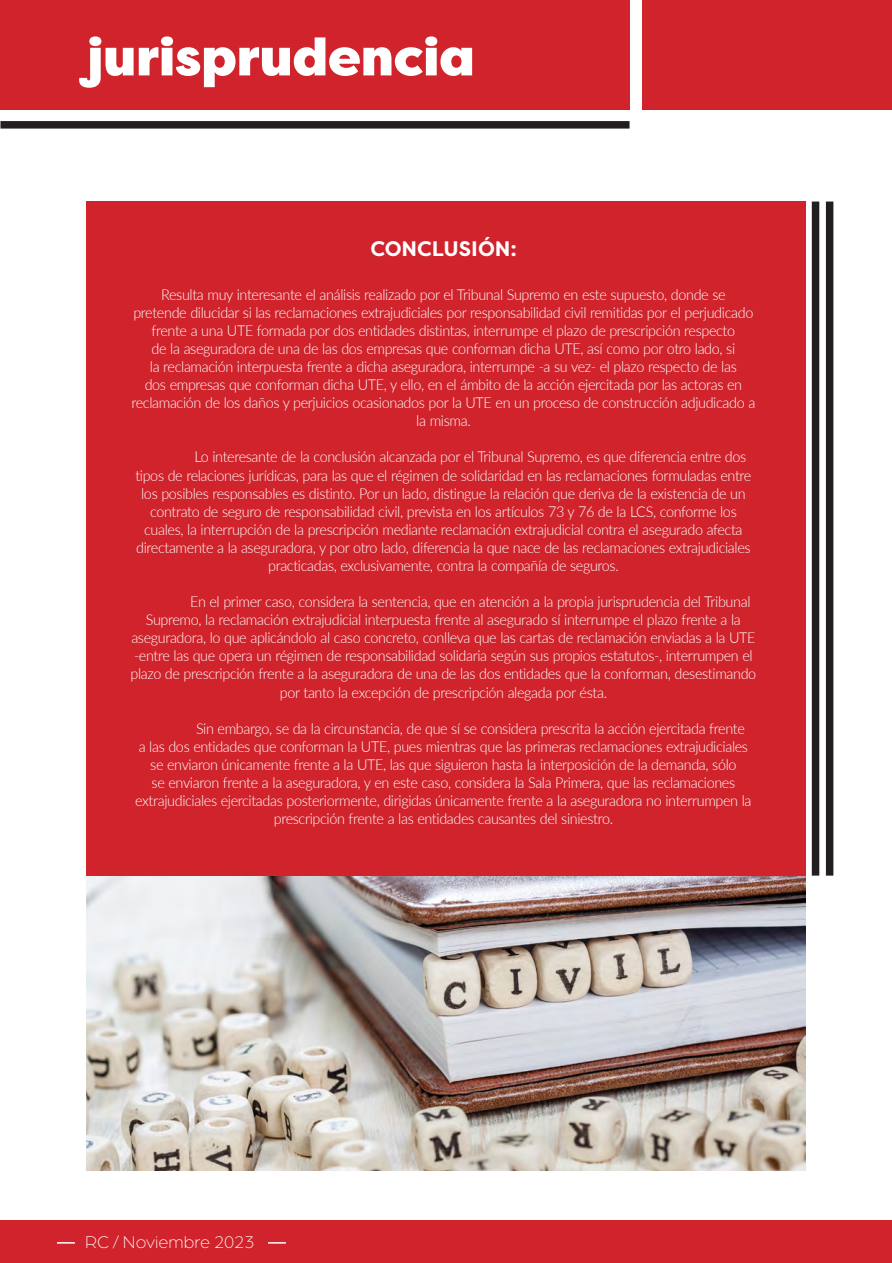
<style>
.page{position:relative;width:892px;height:1263px;background:#fff}
.page>*{position:absolute;margin:0;border:0;box-sizing:border-box;transform-origin:0 0}
.t1{font:52.5px "Sybarite Large";color:#fff}
.Resumen{font:700 21px "Filson Pro";color:#fff}
.t2{font:300 18px "Arboria";color:#fff}
.Resumen-2{font:300 15px/18.1px "Lato";letter-spacing:-.025em;color:#fff;text-align:center;scale:.96 1}
</style>
<div class="page">
<div style="left:0;top:0;width:630px;height:110px;background:#d0232c"></div>
<div style="left:0;top:121px;width:630px;height:8px;background:#231f20"></div>
<div style="left:642px;top:0;width:250px;height:110px;background:#d0232c"></div>
<div style="left:0;top:1220px;width:892px;height:42px;background:#d0232c"></div>
<svg style="left:57px;top:1242px;width:18px;height:1px"></svg>
<svg style="left:268px;top:1242px;width:18px;height:1px"></svg>
<img style="left:86px;top:875px;width:720px;height:295px">
<div style="left:86px;top:201px;width:720px;height:674px;background:#d0232c"></div>
<div style="left:812px;top:201px;width:7px;height:674px;background:#231f20"></div>
<div style="left:826px;top:201px;width:7px;height:674px;background:#231f20"></div>
<h1 class="t1" style="left:85px;top:22px;width:366px">jurisprudencia</h1>
<p class="Resumen" style="left:370px;top:236px;width:148px">CONCLUSIÓN:</p>
<p class="Resumen-2" style="left:131px;top:285px;width:651px">Resulta muy interesante el análisis realizado por el Tribunal Supremo en este supuesto, donde se<br>pretende dilucidar si las reclamaciones extrajudiciales por responsabilidad civil remitidas por el perjudicado frente a una UTE formada por dos entidades distintas, interrumpe el plazo de prescripción respecto<br>de la aseguradora de una de las dos empresas que conforman dicha UTE, así como por otro lado, si<br>la reclamación interpuesta frente a dicha aseguradora, interrumpe -a su vez- el plazo respecto de las<br>dos empresas que conforman dicha UTE, y ello, en el ámbito de la acción ejercitada por las actoras en reclamación de los daños y perjuicios ocasionados por la UTE en un proceso de construcción adjudicado a la misma.</p>
<p class="Resumen-2" style="left:195px;top:447px;width:576px">Lo interesante de la conclusión alcanzada por el Tribunal Supremo, es que diferencia entre dos</p>
<p class="Resumen-2" style="left:135px;top:465px;width:643px">tipos de relaciones jurídicas, para las que el régimen de solidaridad en las reclamaciones formuladas entre</p>
<p class="Resumen-2" style="left:141px;top:484px;width:631px">los posibles responsables es distinto. Por un lado, distingue la relación que deriva de la existencia de un</p>
<p class="Resumen-2" style="left:150px;top:502px;width:613px">contrato de seguro de responsabilidad civil, prevista en los artículos 73 y 76 de la LCS, conforme los</p>
<p class="Resumen-2" style="left:144px;top:520px;width:625px">cuales, la interrupción de la prescripción mediante reclamación extrajudicial contra el asegurado afecta</p>
<p class="Resumen-2" style="left:136px;top:538px;width:642px">directamente a la aseguradora, y por otro lado, diferencia la que nace de las reclamaciones extrajudiciales</p>
<p class="Resumen-2" style="left:268px;top:556px;width:367px">practicadas, exclusivamente, contra la compañía de seguros.</p>
<p class="Resumen-2" style="left:190px;top:592px;width:585px">En el primer caso, considera la sentencia, que en atención a la propia jurisprudencia del Tribunal</p>
<p class="Resumen-2" style="left:146px;top:610px;width:621px">Supremo, la reclamación extrajudicial interpuesta frente al asegurado sí interrumpe el plazo frente a la</p>
<p class="Resumen-2" style="left:131px;top:628px;width:652px">aseguradora, lo que aplicándolo al caso concreto, conlleva que las cartas de reclamación enviadas a la UTE</p>
<p class="Resumen-2" style="left:134px;top:646px;width:646px">-entre las que opera un régimen de responsabilidad solidaria según sus propios estatutos-, interrumpen el</p>
<p class="Resumen-2" style="left:130px;top:664px;width:653px">plazo de prescripción frente a la aseguradora de una de las dos entidades que la conforman, desestimando</p>
<p class="Resumen-2" style="left:280px;top:682px;width:342px">por tanto la excepción de prescripción alegada por ésta.</p>
<p class="Resumen-2" style="left:196px;top:718px;width:573px">Sin embargo, se da la circunstancia, de que sí se considera prescrita la acción ejercitada frente</p>
<p class="Resumen-2" style="left:139px;top:737px;width:636px">a las dos entidades que conforman la UTE, pues mientras que las primeras reclamaciones extrajudiciales</p>
<p class="Resumen-2" style="left:150px;top:755px;width:612px">se enviaron únicamente frente a la UTE, las que siguieron hasta la interposición de la demanda, sólo</p>
<p class="Resumen-2" style="left:152px;top:773px;width:609px">se enviaron frente a la aseguradora, y en este caso, considera la Sala Primera, que las reclamaciones</p>
<p class="Resumen-2" style="left:135px;top:791px;width:644px">extrajudiciales ejercitadas posteriormente, dirigidas únicamente frente a la aseguradora no interrumpen la</p>
<p class="Resumen-2" style="left:274px;top:809px;width:355px">prescripción frente a las entidades causantes del siniestro.</p>
<p class="t2" style="left:85px;top:1231px;width:171px">RC / Noviembre 2023</p>
</div>
